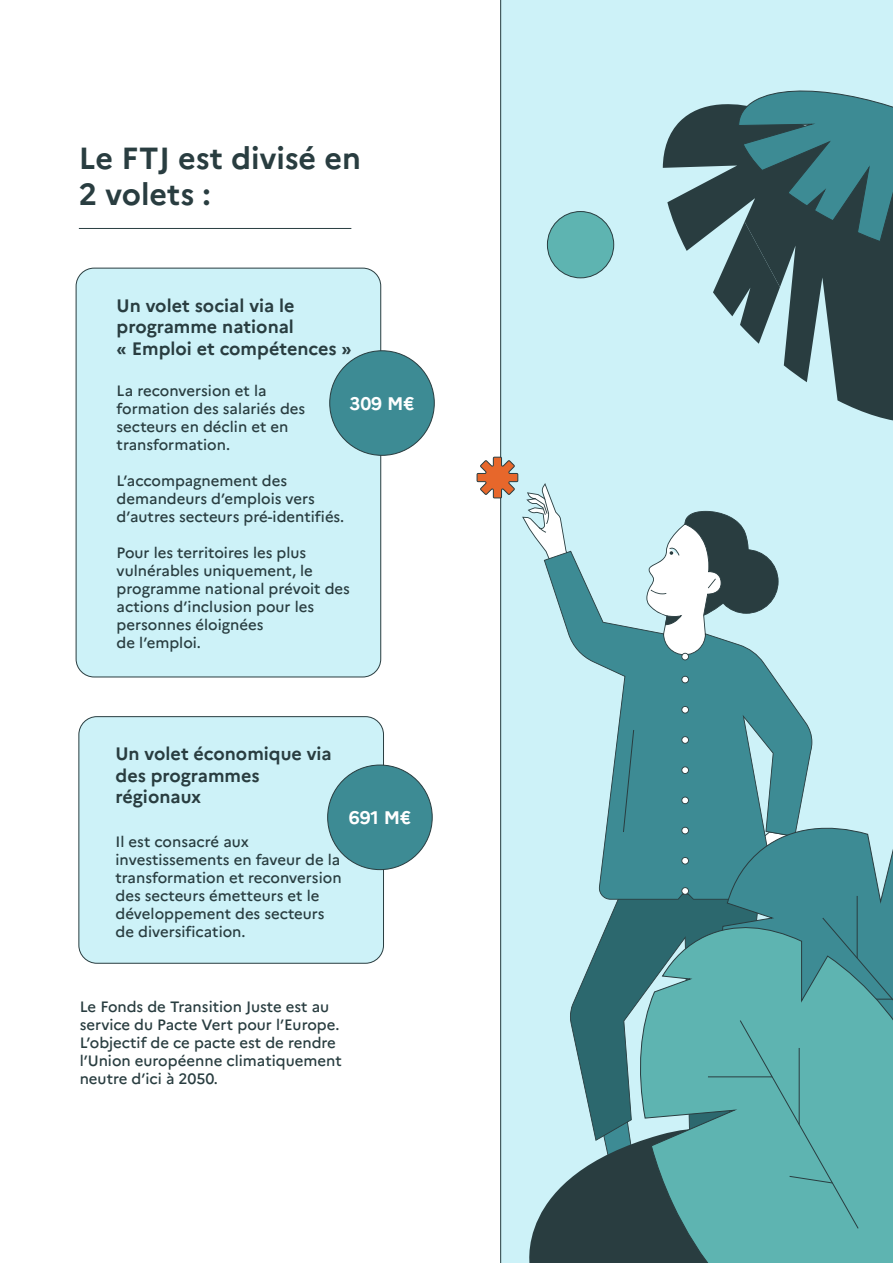
<style>
.page{position:relative;width:893px;height:1263px;background:#fff}
.page>*{position:absolute;margin:0;border:0;box-sizing:border-box;transform-origin:0 0}
.t1{font:700 30.6px/36.6px "Marianne";color:#293d40}
.t2{font:700 18.15px "Marianne";color:#fff}
.t3{font:700 18px/21.6px "Marianne";color:#293d40}
.t4{font:500 15px/18px "Marianne";color:#293d40}
</style>
<div class="page">
<div style="left:501px;top:0;width:392px;height:1263px;background:#cdf2f8"></div>
<hr style="left:500px;top:0;width:1px;height:1263px;background:#293d40">
<hr style="left:79px;top:228px;width:272px;height:1px;background:#293d40">
<div style="left:76px;top:268px;width:305px;height:409px;background:#cdf2f8;border-radius:18px"></div>
<div style="left:79px;top:717px;width:304px;height:246px;background:#cdf2f8;border-radius:18px"></div>
<div style="left:78px;top:716px;width:306px;height:248px;border:1px solid #293d40;border-radius:18px"></div>
<svg style="left:663px;top:105px;width:230px;height:316px"></svg>
<svg style="left:713px;top:90px;width:180px;height:254px;background:#446b70"></svg>
<svg style="left:570px;top:900px;width:148px;height:193px;fill:#2c686e"></svg>
<svg style="left:476px;top:456px;width:95px;height:111px"></svg>
<svg style="left:544px;top:551px;width:268px;height:349px;fill:#3d8b94"></svg>
<svg style="left:681px;top:676px;width:8px;height:7px"></svg>
<svg style="left:645px;top:510px;width:133px;height:150px"></svg>
<svg style="left:681px;top:706px;width:8px;height:7px"></svg>
<svg style="left:681px;top:736px;width:8px;height:8px"></svg>
<svg style="left:681px;top:766px;width:8px;height:8px"></svg>
<svg style="left:681px;top:827px;width:8px;height:7px"></svg>
<svg style="left:681px;top:857px;width:8px;height:7px"></svg>
<svg style="left:681px;top:887px;width:8px;height:8px"></svg>
<svg style="left:681px;top:796px;width:8px;height:8px"></svg>
<svg style="left:623px;top:729px;width:11px;height:104px"></svg>
<svg style="left:529px;top:1093px;width:107px;height:170px;fill:#293d40"></svg>
<svg style="left:718px;top:823px;width:175px;height:94px;background:#4c939b"></svg>
<hr style="left:857px;top:896px;width:1px;height:62px;background:#293d40">
<svg style="left:636px;top:922px;width:257px;height:341px;background:#559292"></svg>
<svg style="left:661px;top:917px;width:232px;height:312px;background:#59aba9"></svg>
<div style="left:547px;top:212px;width:67px;height:66px;background:#5eb4b1;border-radius:50%"></div>
<div style="left:547px;top:211px;width:67px;height:67px;border:1px solid #293d40;border-radius:50%"></div>
<div style="left:328px;top:765px;width:104px;height:105px;background:#3d8b94;border-radius:50%"></div>
<div style="left:330px;top:351px;width:104px;height:104px;background:#3d8b94;border-radius:50%"></div>
<h1 class="t1" style="left:79px;top:139px;width:284px">Le FTJ est divisé en<br>2 volets :</h1>
<p class="t3" style="left:117px;top:294px;width:179px">Un volet social via le</p>
<p class="t3" style="left:117px;top:316px;width:179px">programme national</p>
<p class="t3" style="left:132px;top:338px;width:206px">Emploi et compétences</p>
<p class="t4" style="left:117px;top:381px;width:190px">La reconversion et la formation des salariés des secteurs en déclin et en transformation.</p>
<p class="t4" style="left:117px;top:471px;width:229px">L’accompagnement des demandeurs d’emplois vers d’autres secteurs pré-identifiés.</p>
<p class="t4" style="left:117px;top:543px;width:235px">Pour les territoires les plus vulnérables uniquement, le programme national prévoit des actions d’inclusion pour les personnes éloignées<br>de l’emploi.</p>
<p class="t2" style="left:349px;top:393px;width:67px">309 M€</p>
<p class="t3" style="left:116px;top:743px;width:218px">Un volet économique via des programmes régionaux</p>
<p class="t4" style="left:116px;top:832px;width:228px">Il est consacré aux investissements en faveur de la transformation et reconversion des secteurs émetteurs et le développement des secteurs de diversification.</p>
<p class="t2" style="left:349px;top:807px;width:64px">691 M€</p>
<p class="t4" style="left:80px;top:997px;width:264px">Le Fonds de Transition Juste est au service du Pacte Vert pour l’Europe.<br>L’objectif de ce pacte est de rendre l’Union européenne climatiquement neutre d’ici à 2050.</p>
</div>
